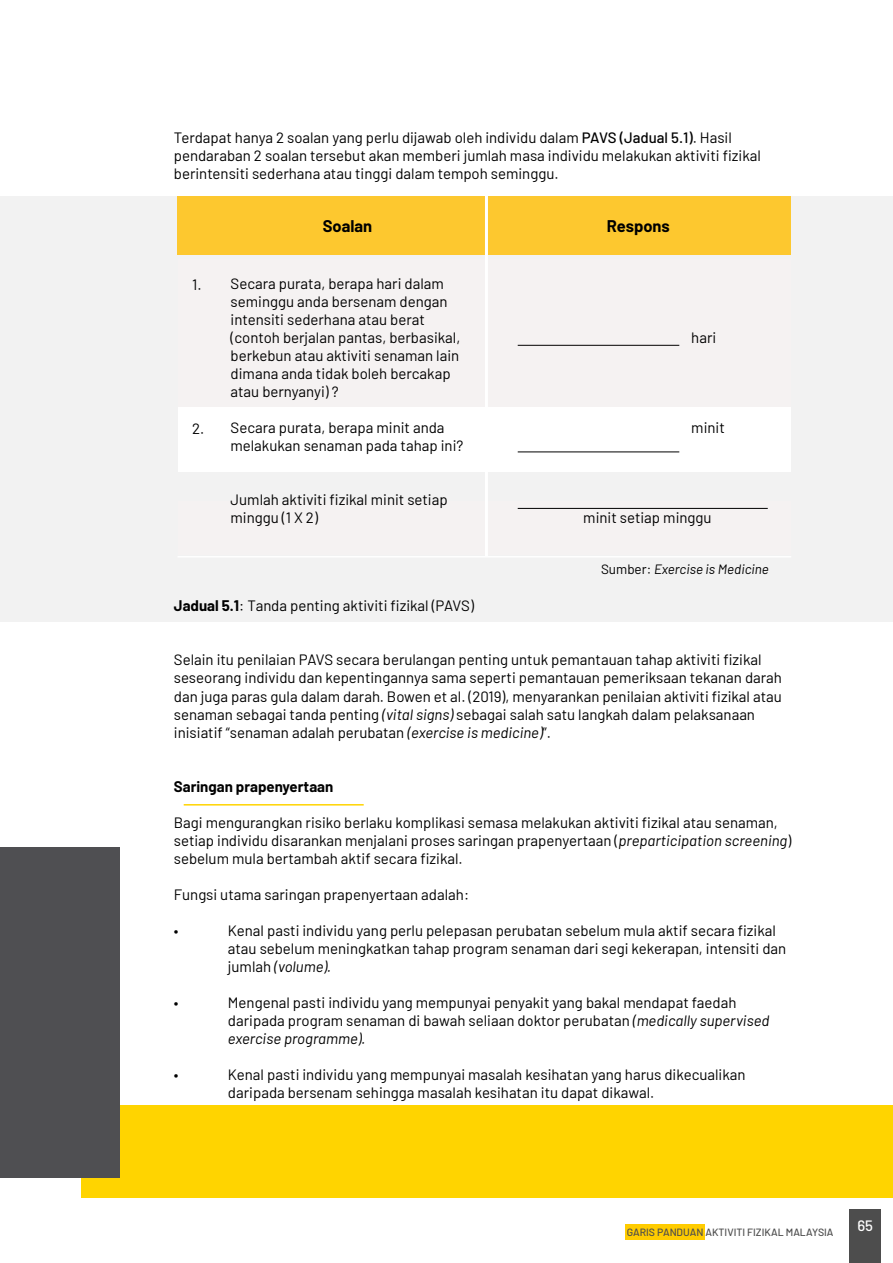
<style>
.page{position:relative;width:893px;height:1263px;background:#fff}
.page>*{position:absolute;margin:0;border:0;box-sizing:border-box;transform-origin:0 0}
.t1{font:700 16.5px "Barlow";color:#000}
.t2{font:15px/18px "Barlow";color:#000}
.t3{font:700 15px "Barlow";color:#000}
.t4{font:500 15px "Barlow";color:#fff}
.t5{font:italic 13.5px "Barlow";color:#000}
.t6{font:500 10.5px "Barlow";color:#4d4d4d}
.s1{font-weight:500}
.s2{font-weight:700}
.s3{font-style:normal}
.s4{font-style:italic}
</style>
<div class="page">
<div style="left:625px;top:1224px;width:79px;height:15px;background:#fc0"></div>
<div style="left:849px;top:1209px;width:32px;height:54px;background:#4d4d4d"></div>
<div style="left:1px;top:196px;width:892px;height:426px;background:#f2f2f2"></div>
<div style="left:178px;top:407px;width:308px;height:65px;background:#fff"></div>
<div style="left:486px;top:407px;width:304px;height:65px;background:#fff"></div>
<hr style="left:184px;top:804px;width:180px;height:1px;background:#ffd400">
<div style="left:177px;top:196px;width:613px;height:59px;background:#fdc82f"></div>
<hr style="left:518px;top:451px;width:161px;height:1px;background:#000">
<hr style="left:518px;top:345px;width:161px;height:1px;background:#000">
<hr style="left:518px;top:508px;width:250px;height:1px;background:#000">
<hr style="left:485px;top:191px;width:3px;height:365px;background:#fff">
<hr style="left:178px;top:556px;width:613px;height:1px;background:#fff">
<div style="left:81px;top:1106px;width:812px;height:92px;background:#ffd400"></div>
<div style="left:1px;top:847px;width:119px;height:330px;background:#4f4f52"></div>
<p class="t2" style="left:174px;top:128px;width:588px">Terdapat hanya 2 soalan yang perlu dijawab oleh individu dalam <span class="s1">PAVS (Jadual 5.1)</span>. Hasil pendaraban 2 soalan tersebut akan memberi jumlah masa individu melakukan aktiviti fizikal berintensiti sederhana atau tinggi dalam tempoh seminggu.</p>
<p class="t2" style="left:192px;top:274px;width:11px">1.</p>
<p class="t2" style="left:192px;top:418px;width:14px">2.</p>
<p class="t1" style="left:323px;top:213px;width:51px">Soalan</p>
<p class="t2" style="left:231px;top:274px;width:231px">Secara purata, berapa hari dalam seminggu anda bersenam dengan intensiti sederhana atau berat (contoh berjalan pantas, berbasikal, berkebun atau aktiviti senaman lain dimana anda tidak boleh bercakap atau bernyanyi) ?</p>
<p class="t2" style="left:231px;top:418px;width:234px">Secara purata, berapa minit anda melakukan senaman pada tahap ini?</p>
<p class="t2" style="left:231px;top:490px;width:219px">Jumlah aktiviti fizikal minit setiap minggu (1 X 2)</p>
<p class="t2" style="left:174px;top:596px;width:301px"><span class="s2">Jadual 5.1</span>: Tanda penting aktiviti fizikal (PAVS)</p>
<p class="t1" style="left:607px;top:213px;width:65px">Respons</p>
<p class="t2" style="left:691px;top:328px;width:27px">hari</p>
<p class="t2" style="left:691px;top:418px;width:35px">minit</p>
<p class="t2" style="left:583px;top:508px;width:130px">minit setiap minggu</p>
<p class="t5" style="left:601px;top:559px;width:169px"><span class="s3">Sumber:</span> Exercise is Medicine</p>
<p class="t2" style="left:174px;top:650px;width:610px">Selain itu penilaian PAVS secara berulangan penting untuk pemantauan tahap aktiviti fizikal seseorang individu dan kepentingannya sama seperti pemantauan pemeriksaan tekanan darah dan juga paras gula dalam darah. Bowen et al. (2019), menyarankan penilaian aktiviti fizikal atau senaman sebagai tanda penting <span class="s4">(vital signs)</span> sebagai salah satu langkah dalam pelaksanaan inisiatif “senaman adalah perubatan <span class="s4">(exercise is medicine)</span>”.</p>
<p class="t3" style="left:174px;top:775px;width:161px">Saringan prapenyertaan</p>
<p class="t2" style="left:174px;top:812px;width:619px">Bagi mengurangkan risiko berlaku komplikasi semasa melakukan aktiviti fizikal atau senaman, setiap individu disarankan menjalani proses saringan prapenyertaan (<span class="s4">preparticipation screening</span>) sebelum mula bertambah aktif secara fizikal.</p>
<p class="t2" style="left:174px;top:884px;width:297px">Fungsi utama saringan prapenyertaan adalah:</p>
<p class="t2" style="left:174px;top:920px;width:6px">•</p>
<p class="t2" style="left:228px;top:920px;width:560px">Kenal pasti individu yang perlu pelepasan perubatan sebelum mula aktif secara fizikal atau sebelum meningkatkan tahap program senaman dari segi kekerapan, intensiti dan jumlah <span class="s4">(volume).</span></p>
<p class="t2" style="left:174px;top:992px;width:6px">•</p>
<p class="t2" style="left:228px;top:992px;width:543px">Mengenal pasti individu yang mempunyai penyakit yang bakal mendapat faedah daripada program senaman di bawah seliaan doktor perubatan <span class="s4">(medically supervised exercise programme).</span></p>
<p class="t2" style="left:174px;top:1064px;width:6px">•</p>
<p class="t2" style="left:228px;top:1064px;width:519px">Kenal pasti individu yang mempunyai masalah kesihatan yang harus dikecualikan daripada bersenam sehingga masalah kesihatan itu dapat dikawal.</p>
<p class="t6" style="left:627px;top:1224px;width:208px">GARIS PANDUAN AKTIVITI FIZIKAL MALAYSIA</p>
<p class="t4" style="left:857px;top:1215px;width:17px">65</p>
</div>
